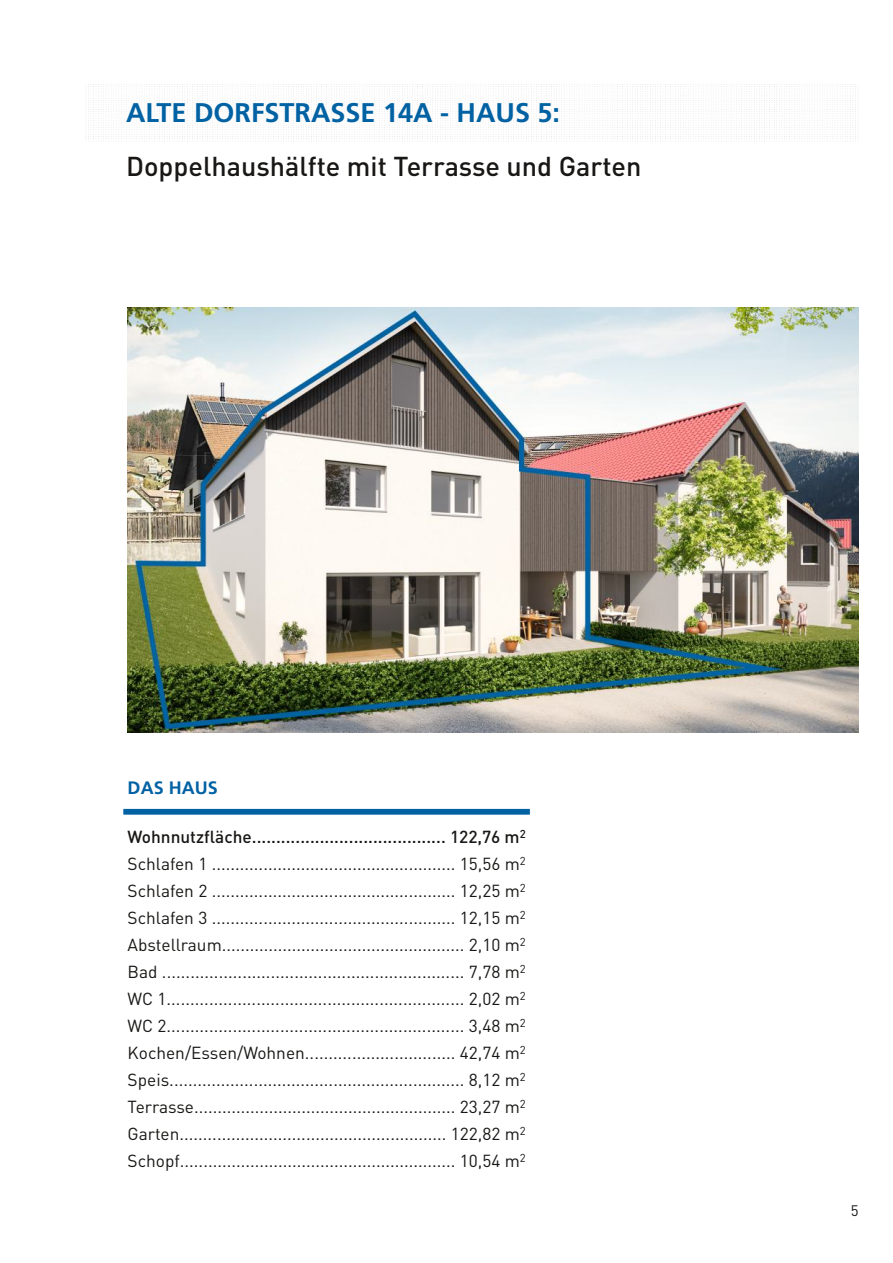
<style>
.page{position:relative;width:893px;height:1263px;background:#fff}
.page>*{position:absolute;margin:0;border:0;box-sizing:border-box;transform-origin:0 0}
.t1{font:500 27px "DIN";color:#181715}
.t2{font:700 27px "Frutiger LT Std";color:#0061a3}
.t3{font:700 18px "Frutiger LT Std";letter-spacing:.005em;color:#0061a3}
.t4{font:17.25px/27px "DIN";color:#181715;text-align:justify}
.t5{font:15px "DIN";color:#181715}
.s1{font-weight:500}
</style>
<div class="page">
<img style="left:85px;top:86px;width:771px;height:56px">
<div style="left:123px;top:809px;width:407px;height:6px;background:#0061a3"></div>
<img style="left:128px;top:307px;width:731px;height:426px">
<h1 class="t2" style="left:126px;top:102px;width:435px">ALTE DORFSTRASSE 14A - HAUS 5:</h1>
<h1 class="t1" style="left:126px;top:149px;width:517px">Doppelhaushälfte mit Terrasse und Garten</h1>
<p class="t3" style="left:128px;top:780px;width:92px">DAS HAUS</p>
<p class="t4" style="left:128px;top:823px;width:400px"><span class="s1">Wohnnutzfläche........................................ 122,76 m</span><sup>2<br></sup>Schlafen 1 .................................................... 15,56 m<sup>2<br></sup>Schlafen 2 .................................................... 12,25 m<sup>2<br></sup>Schlafen 3 .................................................... 12,15 m<sup>2<br></sup>Abstellraum.................................................... 2,10 m<sup>2<br></sup>Bad ................................................................ 7,78 m<sup>2<br></sup>WC 1............................................................... 2,02 m<sup>2<br></sup>WC 2............................................................... 3,48 m<sup>2<br></sup>Kochen/Essen/Wohnen................................ 42,74 m<sup>2<br></sup>Speis............................................................... 8,12 m<sup>2<br></sup>Terrasse........................................................ 23,27 m<sup>2<br></sup>Garten......................................................... 122,82 m<sup>2<br></sup>Schopf........................................................... 10,54 m<sup>2</sup></p>
<p class="t5" style="left:851px;top:1201px;width:9px">5</p>
</div>
